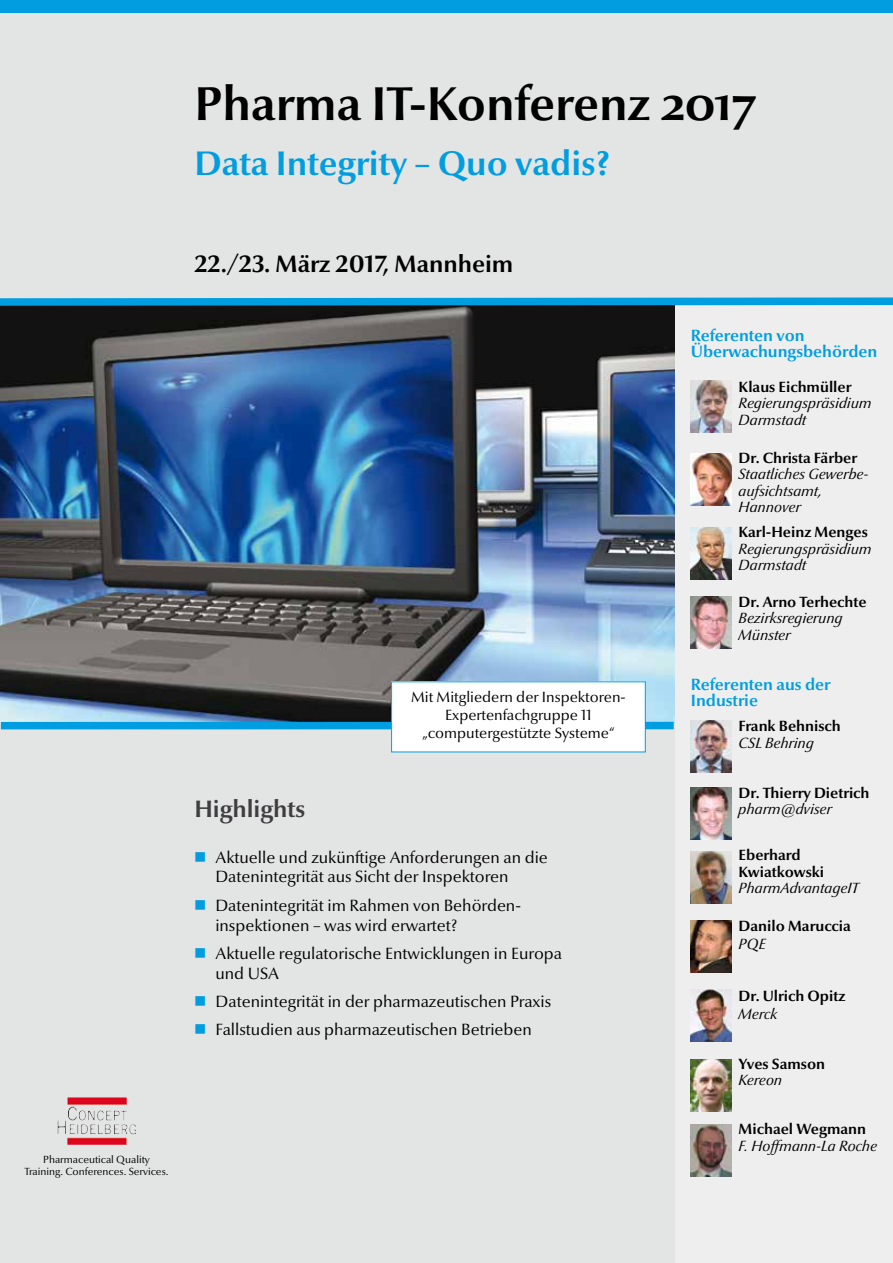
<style>
.page{position:relative;width:893px;height:1263px;background:#e3e4e4}
.page>*{position:absolute;margin:0;border:0;box-sizing:border-box;transform-origin:0 0}
.t1{font:700 48px "Optima Nova LT";color:#000}
.t2{font:700 34.5px "Optima Nova LT";color:#009ee0}
.t3{font:700 24px "Optima Nova LT";color:#000}
.t4{font:700 24px "Optima Nova LT";color:#3e3d40}
.t5{font:16.5px/19.8px "Optima Nova LT";color:#000}
.t6{font:700 16.5px/16.5px "Optima Nova LT";color:#009ee0}
.t7{font:italic 15px/16.5px "Optima Nova LT";color:#000}
.t8{font:700 15px/16.5px "Optima Nova LT";color:#000}
.t9{font:15px/18px "Optima Nova LT";color:#000;text-align:center}
.t10{font:10.5px/12.6px "Optima Nova LT";color:#000;text-align:center}
.s1{font-family:"Optima Nova LT Bold Os F";font-weight:400}
</style>
<div class="page">
<img style="left:1px;top:309px;width:673px;height:413px">
<svg style="left:0;top:297px;width:893px;height:12px;background:#1a83af"></svg>
<div style="left:1px;top:722px;width:673px;height:7px;background:#009ee0"></div>
<div style="left:675px;top:306px;width:218px;height:957px;background:#eee"></div>
<img style="left:691px;top:380px;width:40px;height:53px">
<img style="left:691px;top:454px;width:40px;height:52px">
<img style="left:691px;top:527px;width:40px;height:53px">
<img style="left:691px;top:596px;width:40px;height:52px">
<img style="left:691px;top:720px;width:40px;height:52px">
<img style="left:691px;top:787px;width:40px;height:52px">
<img style="left:691px;top:851px;width:40px;height:52px">
<img style="left:691px;top:921px;width:40px;height:52px">
<img style="left:691px;top:990px;width:40px;height:52px">
<img style="left:691px;top:1059px;width:40px;height:52px">
<img style="left:691px;top:1125px;width:40px;height:52px">
<img style="left:67px;top:1097px;width:60px;height:22px">
<div style="left:0;top:0;width:893px;height:12px;background:#009ee0"></div>
<div style="left:392px;top:682px;width:253px;height:70px;background:#fff"></div>
<h1 class="t1" style="left:194px;top:76px;width:564px">Pharma IT-Konferenz <span class="s1">2017</span></h1>
<h2 class="t2" style="left:194px;top:143px;width:417px">Data Integrity – Quo vadis?</h2>
<h3 class="t3" style="left:194px;top:250px;width:321px">22./23. März 2017, Mannheim</h3>
<p class="t9" style="left:411px;top:688px;width:216px">Mit Mitgliedern der Inspektoren-<br>Expertenfachgruppe 11 „computergestützte Systeme“</p>
<h3 class="t4" style="left:194px;top:795px;width:112px">Highlights</h3>
<p class="t5" style="left:215px;top:847px;width:334px">Aktuelle und zukünftige Anforderungen an die<br>Datenintegrität aus Sicht der Inspektoren</p>
<p class="t5" style="left:215px;top:895px;width:307px">Datenintegrität im Rahmen von Behörden&shy;inspektionen – was wird erwartet?</p>
<p class="t5" style="left:215px;top:944px;width:348px">Aktuelle regulatorische Entwicklungen in Europa und USA</p>
<p class="t5" style="left:216px;top:987px;width:337px;line-height:28.3px">Datenintegrität in der pharmazeutischen Praxis<br>Fallstudien aus pharmazeutischen Betrieben</p>
<p class="t10" style="left:25px;top:1153px;width:146px">Pharmaceutical Quality<br>Training. Conferences. Services.</p>
<p class="t6" style="left:691px;top:327px;width:188px">Referenten von<br>Überwachungsbehörden</p>
<p class="t8" style="left:739px;top:378px;width:114px">Klaus Eichmüller</p>
<p class="t7" style="left:739px;top:395px;width:135px">Regierungspräsidium<br>Darmstadt</p>
<p class="t8" style="left:739px;top:449px;width:120px">Dr. Christa Färber</p>
<p class="t7" style="left:739px;top:466px;width:131px">Staatliches Gewerbe&shy;aufsichtsamt,<br>Hannover</p>
<p class="t8" style="left:739px;top:524px;width:131px">Karl-Heinz Menges</p>
<p class="t7" style="left:739px;top:540px;width:135px">Regierungspräsidium<br>Darmstadt</p>
<p class="t8" style="left:739px;top:593px;width:129px">Dr. Arno Terhechte</p>
<p class="t7" style="left:739px;top:610px;width:106px">Bezirksregierung<br>Münster</p>
<p class="t6" style="left:691px;top:676px;width:141px">Referenten aus der<br>Industrie</p>
<p class="t8" style="left:739px;top:718px;width:104px">Frank Behnisch</p>
<p class="t7" style="left:739px;top:735px;width:77px">CSL Behring</p>
<p class="t8" style="left:739px;top:784px;width:132px">Dr. Thierry Dietrich</p>
<p class="t7" style="left:739px;top:801px;width:95px">pharm@dviser</p>
<p class="t8" style="left:739px;top:847px;width:87px">Eberhard<br>Kwiatkowski</p>
<p class="t7" style="left:739px;top:880px;width:122px">PharmAdvantageIT</p>
<p class="t8" style="left:739px;top:918px;width:114px">Danilo Maruccia</p>
<p class="t7" style="left:739px;top:936px;width:29px">PQE</p>
<p class="t8" style="left:739px;top:987px;width:108px">Dr. Ulrich Opitz</p>
<p class="t7" style="left:739px;top:1006px;width:40px">Merck</p>
<p class="t8" style="left:739px;top:1055px;width:88px">Yves Samson</p>
<p class="t7" style="left:739px;top:1072px;width:45px">Kereon</p>
<p class="t8" style="left:739px;top:1121px;width:129px">Michael Wegmann</p>
<p class="t7" style="left:739px;top:1138px;width:140px">F. Hoffmann-La Roche</p>
</div>
